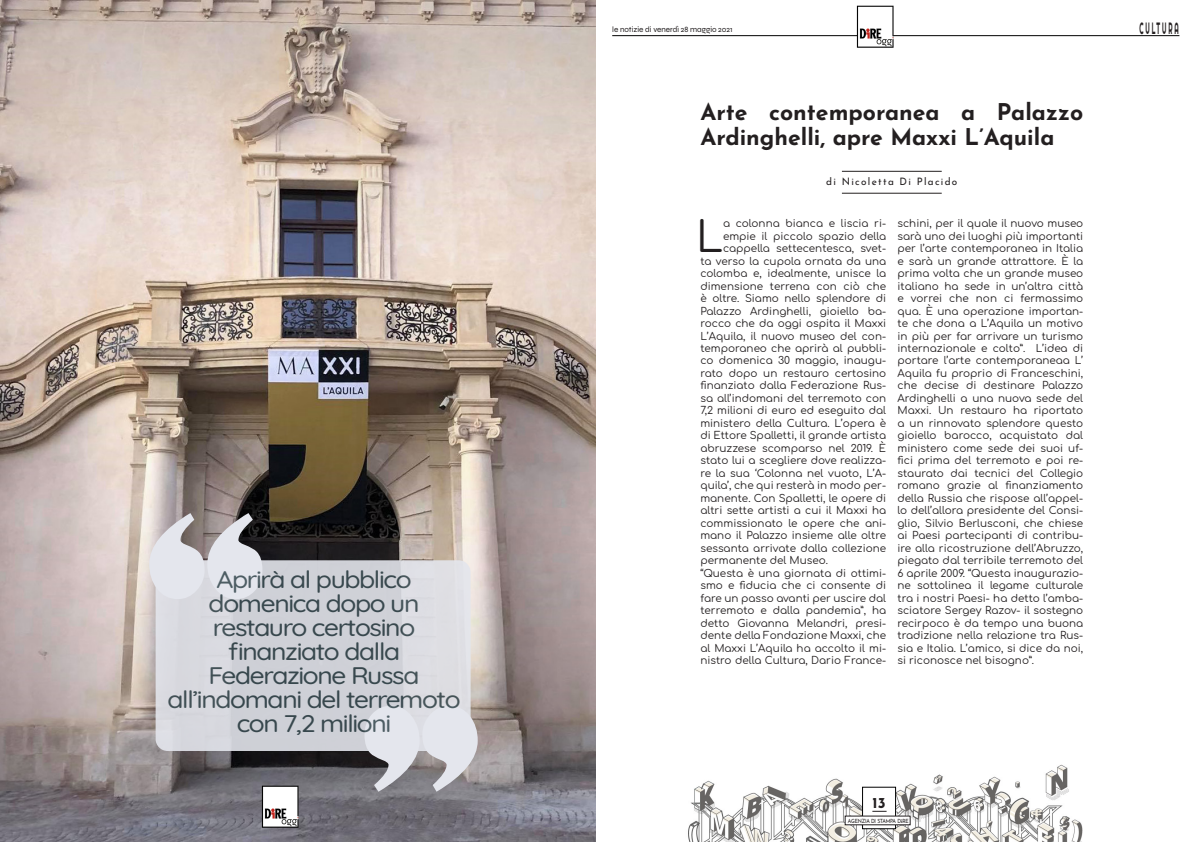
<style>
.page{position:relative;width:1191px;height:842px;background:#fff}
.page>*{position:absolute;margin:0;border:0;box-sizing:border-box;transform-origin:0 0}
.t1{font:42.4px "Comfortaa";color:#231f20}
.t2{font:300 24px/24px "Quicksand";letter-spacing:-.05em;color:#3c4e54;text-align:center;scale:1.1 1}
.t3{font:700 23px/25px "Josefin Sans";color:#231f20}
.t4{font:16.4px "Righteous";letter-spacing:.29em;color:#231f20;scale:.39 1}
.t5{font:700 15px "Josefin Sans";color:#231f20}
.t6{font:10.4px/12.5px "Comfortaa";color:#231f20;text-align:justify}
.t7{font:10.2px "Josefin Sans";letter-spacing:.13em;color:#231f20}
.t8{font:8px "Syne";color:#231f20}
.t9{font:5.7px "Josefin Sans";letter-spacing:-.04em;color:#231f20;scale:.88 1}
.s1{font-weight:700}
</style>
<div class="page">
<img style="left:688px;top:764px;width:395px;height:78px">
<hr style="left:842px;top:193px;width:99px;height:1px;background:#231f20">
<hr style="left:842px;top:171px;width:99px;height:1px;background:#231f20">
<img style="left:0;top:0;width:595px;height:842px">
<svg style="left:149px;top:513px;width:113px;height:86px;background:#b0acaf"></svg>
<svg style="left:364px;top:706px;width:114px;height:86px;background:#a7a5aa"></svg>
<svg style="left:156px;top:560px;width:314px;height:191px;background:#d5d7dd"></svg>
<hr style="left:612px;top:35px;width:567px;height:1px;background:#000">
<div style="left:862px;top:787px;width:34px;height:42px;background:#fff;border:1px solid #000"></div>
<svg style="left:872px;top:811px;width:14px;height:1px"></svg>
<div style="left:845px;top:816px;width:65px;height:9px;background:#fff"></div>
<img style="left:842px;top:5px;width:74px;height:42px">
<img style="left:247px;top:784px;width:73px;height:43px">
<h2 class="t2" style="left:168px;top:565px;width:268px">Aprirà al pubblico domenica dopo un restauro certosino finanziato dalla<br>Federazione Russa all’indomani del terremoto con 7,2 milioni</h2>
<p class="t8" style="left:612px;top:24px;width:122px">le notizie di venerdì 28 maggio 2021</p>
<p class="t3" style="left:700px;top:97px;width:384px">Arte contemporanea a Palazzo<br>Ardinghelli, apre Maxxi L’Aquila</p>
<p class="t7" style="left:826px;top:173px;width:133px">di Nicoletta Di Placido</p>
<p class="t1" style="left:696px;top:199px;width:28px">L</p>
<p class="t6" style="left:723px;top:216px;width:165px">a colonna bianca e liscia ri-</p>
<p class="t6" style="left:723px;top:228px;width:165px">empie il piccolo spazio della</p>
<p class="t6" style="left:723px;top:241px;width:165px">cappella settecentesca, svet-</p>
<p class="t6" style="left:700px;top:253px;width:187px">ta verso la cupola ornata da una</p>
<p class="t6" style="left:700px;top:266px;width:187px">colomba e, idealmente, unisce la</p>
<p class="t6" style="left:700px;top:278px;width:187px">dimensione terrena con ciò che</p>
<p class="t6" style="left:700px;top:291px;width:187px">è oltre. Siamo nello splendore di</p>
<p class="t6" style="left:700px;top:303px;width:187px">Palazzo Ardinghelli, gioiello ba-</p>
<p class="t6" style="left:700px;top:316px;width:187px">rocco che da oggi ospita il Maxxi</p>
<p class="t6" style="left:700px;top:328px;width:187px">L’Aquila, il nuovo museo del con-</p>
<p class="t6" style="left:700px;top:341px;width:187px">temporaneo che aprirà al pubbli-</p>
<p class="t6" style="left:700px;top:353px;width:187px">co domenica 30 maggio, inaugu-</p>
<p class="t6" style="left:700px;top:366px;width:187px">rato dopo un restauro certosino</p>
<p class="t6" style="left:700px;top:378px;width:187px">finanziato dalla Federazione Rus-</p>
<p class="t6" style="left:700px;top:391px;width:187px">sa all’indomani del terremoto con</p>
<p class="t6" style="left:700px;top:403px;width:187px">7,2 milioni di euro ed eseguito dal</p>
<p class="t6" style="left:700px;top:416px;width:187px">ministero della Cultura. L’opera è</p>
<p class="t6" style="left:700px;top:428px;width:187px">di Ettore Spalletti, il grande artista</p>
<p class="t6" style="left:700px;top:440px;width:187px">abruzzese scomparso nel 2019. È</p>
<p class="t6" style="left:700px;top:453px;width:187px">stato lui a scegliere dove realizza-</p>
<p class="t6" style="left:700px;top:465px;width:187px">re la sua ‘Colonna nel vuoto, L’A-</p>
<p class="t6" style="left:700px;top:478px;width:187px">quila’, che qui resterà in modo per-</p>
<p class="t6" style="left:700px;top:490px;width:187px">manente. Con Spalletti, le opere di</p>
<p class="t6" style="left:700px;top:503px;width:187px">altri sette artisti a cui il Maxxi ha</p>
<p class="t6" style="left:700px;top:515px;width:187px">commissionato le opere che ani-</p>
<p class="t6" style="left:700px;top:528px;width:187px">mano il Palazzo insieme alle oltre</p>
<p class="t6" style="left:700px;top:540px;width:187px">sessanta arrivate dalla collezione</p>
<p class="t6" style="left:700px;top:553px;width:129px">permanente del Museo.</p>
<p class="t6" style="left:700px;top:565px;width:187px">“Questa è una giornata di ottimi&shy;smo e fiducia che ci consente di fare un passo avanti per uscire dal terremoto e dalla pandemia”, ha detto Giovanna Melandri, presi&shy;dente della Fondazione Maxxi, che al Maxxi L’Aquila ha accolto il mi&shy;nistro della Cultura, Dario France-</p>
<p class="t6" style="left:897px;top:216px;width:187px">schini, per il quale il nuovo museo sarà uno dei luoghi più importanti per l’arte contemporanea in Italia e sarà un grande attrattore. È la prima volta che un grande museo italiano ha sede in un’altra città e vorrei che non ci fermassimo qua. È una operazione importan&shy;te che dona a L’Aquila un motivo in più per far arrivare un turismo internazionale e colto”. L’idea di portare l’arte contemporaneaa L’ Aquila fu proprio di Franceschini, che decise di destinare Palazzo Ardinghelli a una nuova sede del Maxxi. Un restauro ha riportato a un rinnovato splendore questo gioiello barocco, acquistato dal ministero come sede dei suoi uf&shy;fici prima del terremoto e poi re&shy;staurato dai tecnici del Collegio romano grazie al finanziamento della Russia che rispose all’appel&shy;lo dell’allora presidente del Consi&shy;glio, Silvio Berlusconi, che chiese ai Paesi partecipanti di contribu&shy;ire alla ricostruzione dell’Abruzzo, piegato dal terribile terremoto del 6 aprile 2009. “Questa inaugurazio&shy;ne sottolinea il legame culturale tra i nostri Paesi- ha detto l’amba&shy;sciatore Sergey Razov- il sostegno recirpoco è da tempo una buona tradizione nella relazione tra Rus&shy;sia e Italia. L’amico, si dice da noi, si riconosce nel bisogno”.</p>
<h3 class="t5" style="left:872px;top:792px;width:15px">13</h3>
<p class="t9" style="left:848px;top:816px;width:71px">AGENZIA DI STAMPA D<span class="s1">i</span>RE</p>
<p class="t4" style="left:1139px;top:17px;width:102px">CULTURA</p>
</div>
